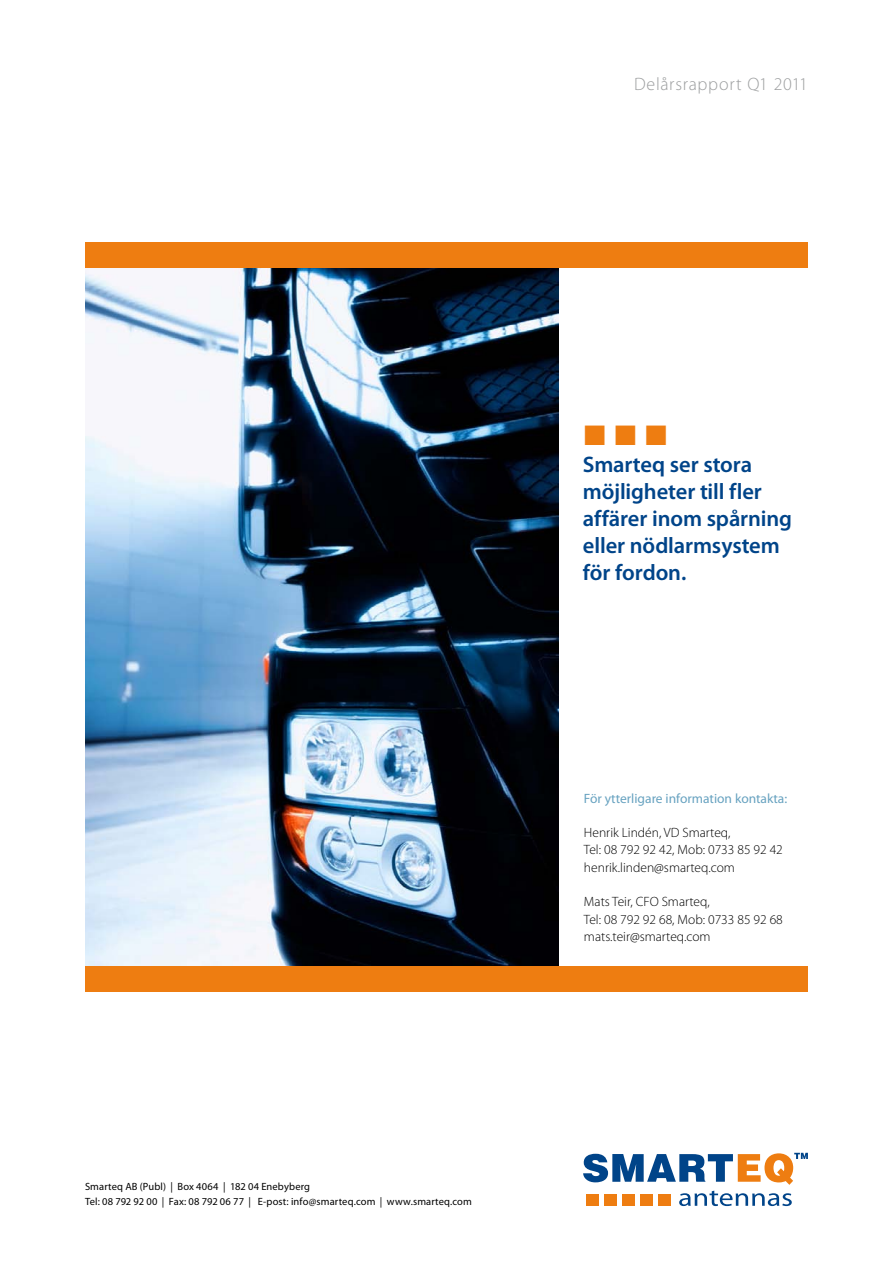
<style>
.page{position:relative;width:893px;height:1263px;background:#fff}
.page>*{position:absolute;margin:0;border:0;box-sizing:border-box;transform-origin:0 0}
.t1{font:600 22.5px/27px "Myriad Pro";letter-spacing:-.005em;color:#004489}
.t2{font:300 18px "Myriad Pro";letter-spacing:-.01em;color:#9c9e9f}
.t3{font:300 13.5px/17.2px "Myriad Pro";color:#000}
.t4{font:13.5px "Myriad Pro";color:#67a2c0}
.t5{font:10.5px/15px "Myriad Pro";letter-spacing:.01em;color:#000}
</style>
<div class="page">
<img style="left:85px;top:268px;width:473px;height:699px">
<div style="left:85px;top:967px;width:723px;height:25px;background:#ee7d11"></div>
<div style="left:85px;top:242px;width:723px;height:26px;background:#ee7d11"></div>
<svg style="left:583px;top:1153px;width:225px;height:53px"></svg>
<h2 class="t2" style="left:634px;top:73px;width:175px">Delårsrapport Q1 2011</h2>
<p class="t5" style="left:85px;top:1179px;width:388px">Smarteq AB (Publ) | Box 4064 | 182 04 Enebyberg<br>Tel: 08 792 92 00 | Fax: 08 792 06 77 | E-post: info@smarteq.com | www.smarteq.com</p>
<h1 class="t1" style="left:583px;top:450px;width:211px">Smarteq ser stora möjligheter till fler affärer inom spårning eller nödlarmsystem för fordon.</h1>
<p class="t4" style="left:584px;top:790px;width:205px">För ytterligare information kontakta:</p>
<p class="t3" style="left:584px;top:824px;width:200px">Henrik Lindén, VD Smarteq,<br>Tel: 08 792 92 42, Mob: 0733 85 92 42 henrik.linden@smarteq.com</p>
<p class="t3" style="left:584px;top:893px;width:200px">Mats Teir, CFO Smarteq,<br>Tel: 08 792 92 68, Mob: 0733 85 92 68 mats.teir@smarteq.com</p>
</div>
